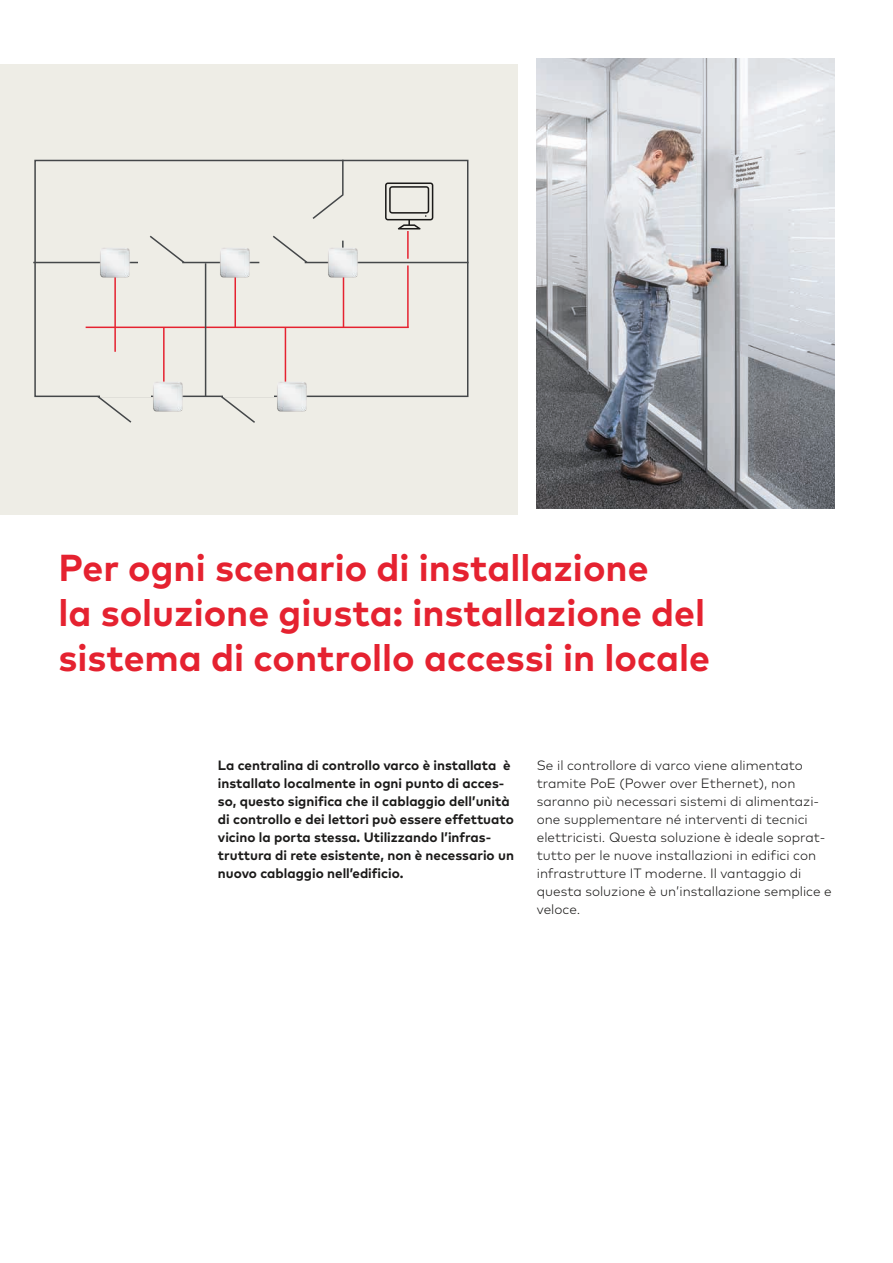
<style>
.page{position:relative;width:893px;height:1263px;background:#fff}
.page>*{position:absolute;margin:0;border:0;box-sizing:border-box;transform-origin:0 0}
.t1{font:700 37.5px/45px "Mark Pro";color:#e52230}
.t2{font:300 13.5px/18px "Mark Pro";color:#1b1a19}
.t3{font:700 13.5px/18px "Mark Pro";color:#1b1a19}
</style>
<div class="page">
<div style="left:0;top:65px;width:517px;height:450px;background:#eeede6"></div>
<hr style="left:407px;top:265px;width:2px;height:63px;background:#e52230">
<hr style="left:407px;top:231px;width:2px;height:28px;background:#e52230">
<hr style="left:86px;top:327px;width:323px;height:1px;background:#e52230">
<hr style="left:343px;top:272px;width:1px;height:56px;background:#e52230">
<hr style="left:234px;top:272px;width:2px;height:56px;background:#e52230">
<hr style="left:114px;top:254px;width:2px;height:98px;background:#e52230">
<hr style="left:163px;top:328px;width:2px;height:56px;background:#e52230">
<hr style="left:285px;top:328px;width:1px;height:59px;background:#e52230">
<div style="left:34px;top:160px;width:434px;height:237px;border:2px solid #444749"></div>
<hr style="left:33px;top:262px;width:105px;height:1px;background:#444749">
<hr style="left:182px;top:262px;width:77px;height:1px;background:#444749">
<hr style="left:205px;top:263px;width:1px;height:134px;background:#444749">
<hr style="left:342px;top:241px;width:2px;height:23px;background:#444749">
<hr style="left:342px;top:160px;width:2px;height:35px;background:#444749">
<svg style="left:150px;top:235px;width:36px;height:29px"></svg>
<svg style="left:273px;top:235px;width:36px;height:29px"></svg>
<svg style="left:312px;top:192px;width:32px;height:27px"></svg>
<svg style="left:219px;top:395px;width:38px;height:28px"></svg>
<svg style="left:96px;top:394px;width:37px;height:29px"></svg>
<hr style="left:305px;top:262px;width:163px;height:1px;background:#444749">
<svg style="left:385px;top:182px;width:48px;height:47px"></svg>
<hr style="left:100px;top:393px;width:50px;height:4px;background:#eeede6">
<hr style="left:223px;top:393px;width:51px;height:4px;background:#eeede6">
<img style="left:537px;top:58px;width:297px;height:451px">
<img style="left:323px;top:244px;width:40px;height:36px">
<img style="left:216px;top:248px;width:40px;height:32px">
<img style="left:95px;top:248px;width:41px;height:32px">
<img style="left:149px;top:377px;width:40px;height:35px">
<img style="left:272px;top:377px;width:41px;height:35px">
<h1 class="t1" style="left:58px;top:542px;width:653px">Per ogni scenario di installazione<br>la soluzione giusta: installazione del sistema di controllo accessi in locale</h1>
<p class="t3" style="left:218px;top:755px;width:298px">La centralina di controllo varco è installata è installato localmente in ogni punto di acces&shy;so, questo significa che il cablaggio dell’unità di controllo e dei lettori può essere effettuato vicino la porta stessa. Utilizzando l’infras&shy;truttura di rete esistente, non è necessario un nuovo cablaggio nell’edificio.</p>
<p class="t2" style="left:537px;top:755px;width:296px">Se il controllore di varco viene alimentato tramite PoE (Power over Ethernet), non saranno più necessari sistemi di alimentazi&shy;one supplementare né interventi di tecnici elettricisti. Questa soluzione è ideale soprat&shy;tutto per le nuove installazioni in edifici con infrastrutture IT moderne. Il vantaggio di questa soluzione è un’installazione semplice e veloce.</p>
</div>
